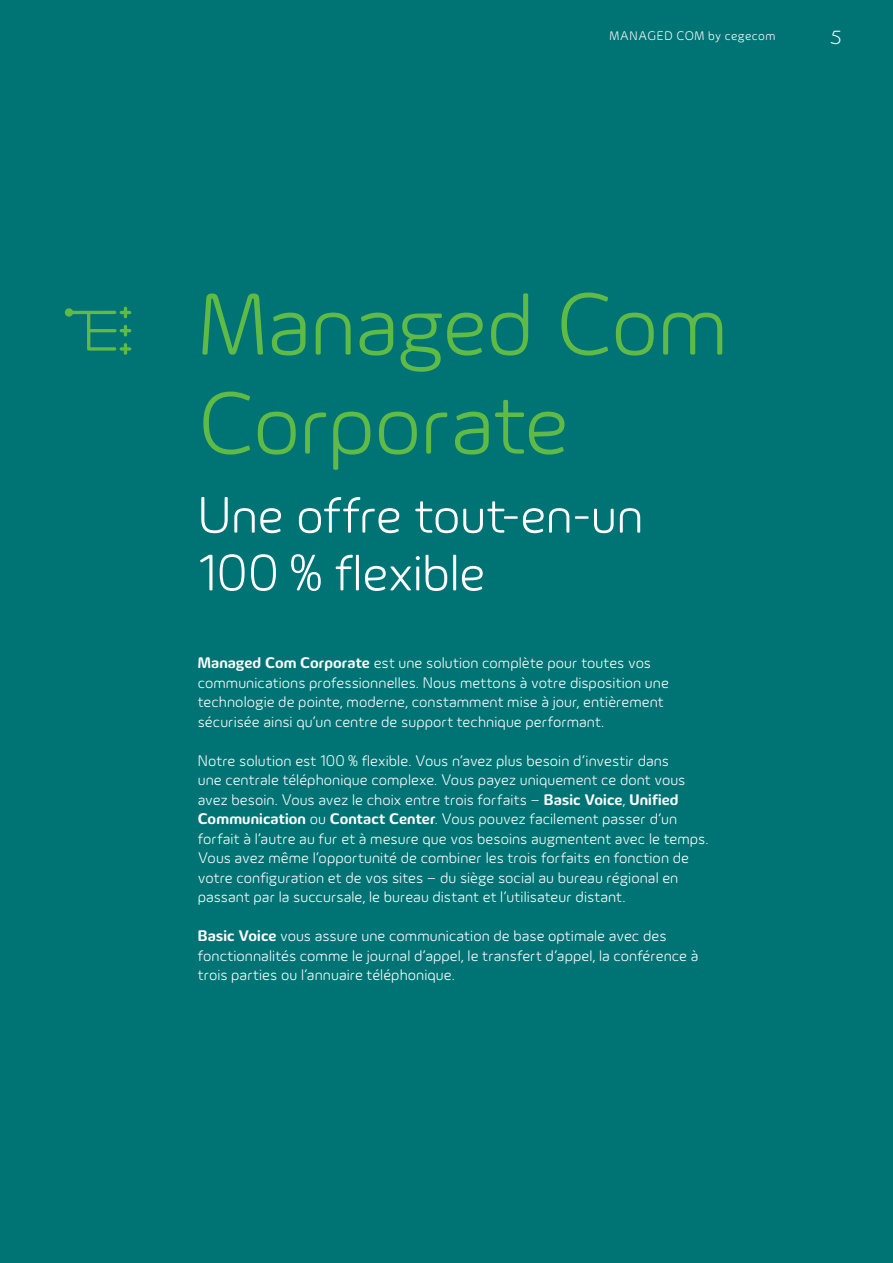
<style>
.page{position:relative;width:893px;height:1263px;background:#007475}
.page>*{position:absolute;margin:0;border:0;box-sizing:border-box;transform-origin:0 0}
.Headline_Light_60pt{font:300 90px/99px "Innogy";letter-spacing:-.015em;color:#60bb46}
.Headline_Light_35pt{font:300 52.5px/57.8px "Innogy";letter-spacing:-.01em;color:#fff}
.t1{font:300 19.5px "Innogy";color:#fff}
.Body_copy_Light_10_5{font:300 15.75px/19.5px "Innogy";letter-spacing:.005em;color:#fff}
.t2{font:300 12.75px "Innogy";letter-spacing:.04em;color:#fff}
.s1{font-weight:700}
</style>
<div class="page">
<div style="left:65px;top:308px;width:8px;height:9px;background:#60bb46;border-radius:50%"></div>
<hr style="left:68px;top:311px;width:48px;height:3px;background:#60bb46;border-radius:2px">
<svg style="left:87px;top:307px;width:44px;height:48px"></svg>
<p class="t2" style="left:609px;top:28px;width:168px">MANAGED COM by cegecom</p>
<p class="t1" style="left:830px;top:27px;width:13px">5</p>
<p class="Headline_Light_60pt" style="left:198px;top:275px;width:532px">Managed Com<br>Corporate</p>
<p class="Headline_Light_35pt" style="left:198px;top:486px;width:447px">Une offre tout-en-un<br>100 % flexible</p>
<p class="Body_copy_Light_10_5" style="left:198px;top:653px;width:473px"><span class="s1">Managed Com Corporate</span> est une solution complète pour toutes vos communications professionnelles. Nous mettons à votre disposition une technologie de pointe, moderne, constamment mise à jour, entièrement sécurisée ainsi qu’un centre de support technique performant.</p>
<p class="Body_copy_Light_10_5" style="left:198px;top:751px;width:512px">Notre solution est 100 % flexible. Vous n’avez plus besoin d’investir dans<br>une centrale téléphonique complexe. Vous payez uniquement ce dont vous avez besoin. Vous avez le choix entre trois forfaits – <span class="s1">Basic Voice</span>, <span class="s1">Unified Communication</span> ou <span class="s1">Contact Center</span>. Vous pouvez facilement passer d’un forfait à l’autre au fur et à mesure que vos besoins augmentent avec le temps.<br>Vous avez même l’opportunité de combiner les trois forfaits en fonction de votre configuration et de vos sites – du siège social au bureau régional en passant par la succursale, le bureau distant et l’utilisateur distant.</p>
<p class="Body_copy_Light_10_5" style="left:198px;top:926px;width:502px"><span class="s1">Basic Voice</span> vous assure une communication de base optimale avec des fonctionnalités comme le journal d’appel, le transfert d’appel, la conférence à trois parties ou l’annuaire téléphonique.</p>
</div>
